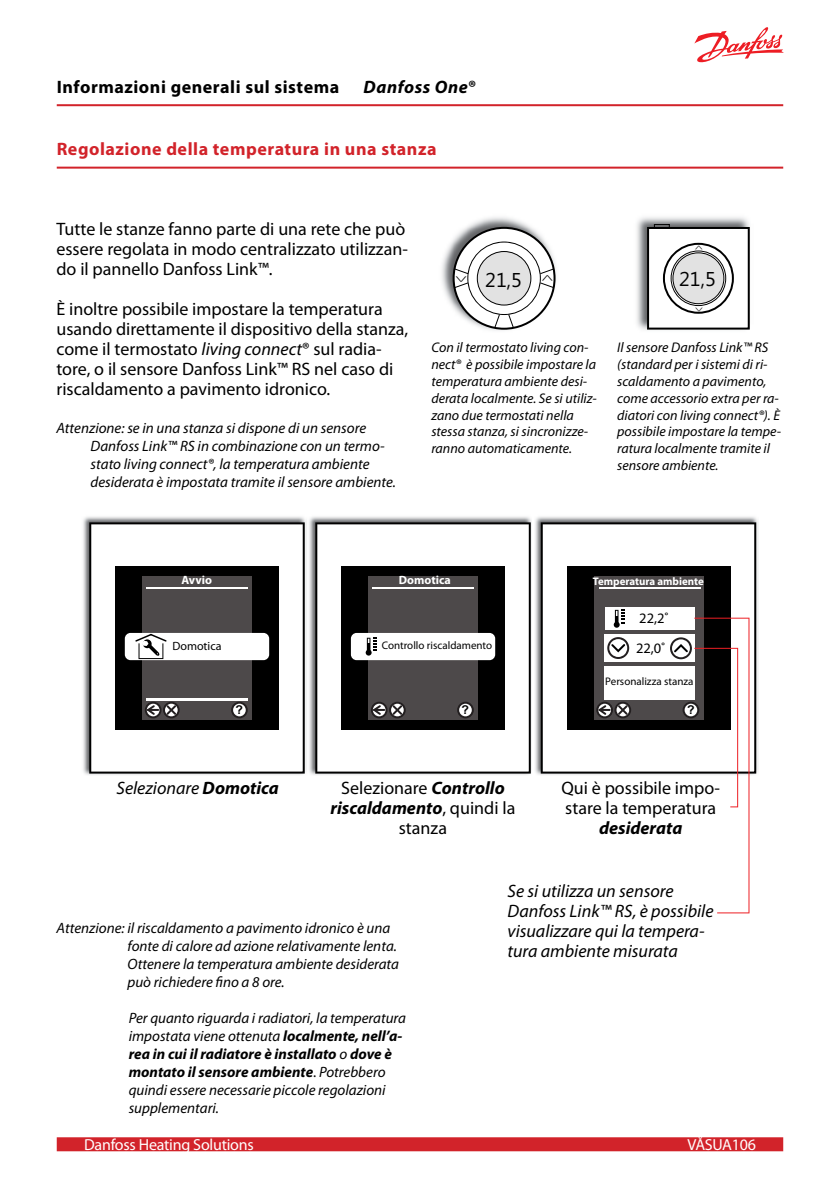
<style>
.page{position:relative;width:840px;height:1191px;background:#fff}
.page>*{position:absolute;margin:0;border:0;box-sizing:border-box;transform-origin:0 0}
.t1{font:20px "Leelawadee";color:#000}
.t2{font:18px/20px "Myriad Pro";color:#000}
.t3{font:italic 18px/20px "Myriad Pro";color:#000}
.t4{font:700 18px "Myriad Pro";letter-spacing:.03em;color:#d2232a}
.t5{font:700 18px "Myriad Pro";letter-spacing:.03em;color:#000}
.t6{font:italic 700 18px "Myriad Pro";letter-spacing:.03em;color:#000}
.t7{font:italic 700 18px "Myriad Pro";letter-spacing:.005em;color:#000}
.t8{font:16px "Myriad Pro";letter-spacing:-.015em;color:#fff}
.t9{font:italic 15px/18px "Myriad Pro";color:#000}
.t10{font:14.4px/29.2px "Myriad Pro";color:#000}
.t11{font:italic 14px/16.8px "Myriad Pro";color:#000}
.t12{font:700 12.2px "Arial";color:#010101}
.t13{font:700 12px "Myriad Pro";color:#fff}
.t14{font:12px "Myriad Pro";color:#000}
.t15{font:300 12px "Myriad Pro";color:#000;scale:1.95 1}
.t16{font:11px "Myriad Pro";color:#000}
.t17{font:700 11px "Myriad Pro";color:#fff}
.t18{font:300 8.2px "Myriad Pro";color:#000;scale:1.95 1}
.s1{font-style:normal}
.s2{font-style:italic}
.s3{font-weight:700}
.s4{font-weight:700;font-style:italic}
</style>
<div class="page">
<hr style="left:57px;top:104px;width:725px;height:2px;background:#d2232a">
<svg style="left:694px;top:27px;width:88px;height:36px"></svg>
<div style="left:57px;top:1137px;width:725px;height:14px;background:#d2232a"></div>
<hr style="left:57px;top:167px;width:725px;height:2px;background:#d2232a">
<img style="left:637px;top:217px;width:113px;height:113px">
<svg style="left:646px;top:224px;width:103px;height:105px"></svg>
<img style="left:442px;top:217px;width:114px;height:88px">
<svg style="left:452px;top:227px;width:103px;height:103px"></svg>
<img style="left:83px;top:516px;width:675px;height:260px">
<svg style="left:315px;top:522px;width:215px;height:251px"></svg>
<div style="left:341px;top:566px;width:163px;height:163px;background:#000"></div>
<div style="left:368px;top:576px;width:109px;height:143px;background:#4d494a"></div>
<hr style="left:372px;top:587px;width:101px;height:1px;background:#fff">
<svg style="left:371px;top:701px;width:34px;height:17px"></svg>
<svg style="left:457px;top:701px;width:16px;height:17px"></svg>
<div style="left:351px;top:633px;width:144px;height:27px;background:#fff;border-radius:6px"></div>
<svg style="left:89px;top:522px;width:215px;height:251px"></svg>
<div style="left:115px;top:566px;width:163px;height:163px;background:#000"></div>
<div style="left:142px;top:576px;width:110px;height:143px;background:#4d494a"></div>
<hr style="left:147px;top:587px;width:101px;height:1px;background:#fff">
<svg style="left:145px;top:698px;width:34px;height:20px"></svg>
<svg style="left:231px;top:701px;width:16px;height:17px"></svg>
<hr style="left:147px;top:698px;width:101px;height:2px;background:#fff">
<div style="left:125px;top:633px;width:144px;height:27px;background:#fff;border-radius:6px"></div>
<svg style="left:365px;top:637px;width:12px;height:18px"></svg>
<img style="left:532px;top:516px;width:1px;height:260px">
<svg style="left:540px;top:522px;width:215px;height:251px"></svg>
<div style="left:566px;top:566px;width:163px;height:163px;background:#000"></div>
<div style="left:593px;top:576px;width:110px;height:143px;background:#4d494a"></div>
<hr style="left:598px;top:587px;width:101px;height:1px;background:#fff">
<svg style="left:596px;top:699px;width:34px;height:19px"></svg>
<div style="left:604px;top:606px;width:90px;height:23px;background:#fff"></div>
<svg style="left:613px;top:610px;width:11px;height:17px"></svg>
<div style="left:604px;top:634px;width:90px;height:28px;background:#fff"></div>
<svg style="left:607px;top:637px;width:22px;height:22px"></svg>
<div style="left:604px;top:666px;width:90px;height:33px;background:#fff"></div>
<svg style="left:669px;top:617px;width:80px;height:296px"></svg>
<svg style="left:135px;top:634px;width:31px;height:25px"></svg>
<p class="t5" style="left:57px;top:75px;width:284px">Informazioni generali sul sistema</p>
<p class="t6" style="left:363px;top:75px;width:114px">Danfoss One<span class="s1">®</span></p>
<p class="t4" style="left:57px;top:137px;width:381px">Regolazione della temperatura in una stanza</p>
<p class="t2" style="left:56px;top:218px;width:353px">Tutte le stanze fanno parte di una rete che può essere regolata in modo centralizzato utilizzan&shy;do il pannello Danfoss Link™.</p>
<p class="t2" style="left:56px;top:298px;width:353px">È inoltre possibile impostare la temperatura usando direttamente il dispositivo della stanza, come il termostato <span class="s2">living connect</span>® sul radia&shy;tore, o il sensore Danfoss Link™ RS nel caso di riscaldamento a pavimento idronico.</p>
<p class="t9" style="left:90px;top:418px;width:307px;text-indent:-34px">Attenzione: se in una stanza si dispone di un sensore Danfoss Link™ RS in combinazione con un termo&shy;stato living connect®, la temperatura ambiente desiderata è impostata tramite il sensore ambiente.</p>
<p class="t15" style="left:468px;top:284px;width:9px;rotate:-180deg">^</p>
<h1 class="t1" style="left:485px;top:269px;width:38px">21,5</h1>
<p class="t18" style="left:693px;top:244px;width:6px">^</p>
<p class="t15" style="left:540px;top:272px;width:9px">^</p>
<h1 class="t1" style="left:678px;top:267px;width:38px">21,5</h1>
<p class="t18" style="left:703px;top:313px;width:6px;rotate:-180deg">^</p>
<p class="t11" style="left:431px;top:339px;width:167px">Con il termostato living con&shy;nect® è possibile impostare la temperatura ambiente desi&shy;derata localmente. Se si utiliz&shy;zano due termostati nella stessa stanza, si sincronizze&shy;ranno automaticamente.</p>
<p class="t11" style="left:617px;top:339px;width:165px">Il sensore Danfoss Link™ RS (standard per i sistemi di ri&shy;scaldamento a pavimento, come accessorio extra per ra&shy;diatori con living connect®). È possibile impostare la tempe&shy;ratura localmente tramite il sensore ambiente.</p>
<p class="t13" style="left:181px;top:572px;width:32px">Avvio</p>
<p class="t14" style="left:172px;top:638px;width:51px">Domotica</p>
<p class="t13" style="left:398px;top:572px;width:54px">Domotica</p>
<p class="t16" style="left:381px;top:638px;width:112px">Controllo riscaldamento</p>
<p class="t17" style="left:592px;top:574px;width:112px">Temperatura ambiente</p>
<p class="t10" style="left:635px;top:603px;width:34px">22,2˚<br>22,0˚</p>
<p class="t16" style="left:605px;top:674px;width:90px">Personalizza stanza</p>
<p class="t12" style="left:235px;top:702px;width:9px">?</p>
<p class="t12" style="left:461px;top:702px;width:9px">?</p>
<p class="t12" style="left:686px;top:702px;width:9px">?</p>
<p class="t3" style="left:116px;top:777px;width:164px">Selezionare <span class="s3">Domotica</span></p>
<p class="t2" style="left:330px;top:777px;width:186px;text-align:center">Selezionare <span class="s4">Controllo riscaldamento</span>, quindi la stanza</p>
<p class="t2" style="left:561px;top:777px;width:160px">Qui è possibile impo&shy;stare la temperatura</p>
<p class="t7" style="left:598px;top:815px;width:85px">desiderata</p>
<p class="t9" style="left:127px;top:919px;width:273px;text-indent:-71px">Attenzione: il riscaldamento a pavimento idronico è una fonte di calore ad azione relativamente lenta.<br>Ottenere la temperatura ambiente desiderata può richiedere fino a 8 ore.</p>
<p class="t9" style="left:129px;top:1009px;width:279px">Per quanto riguarda i radiatori, la temperatura impostata viene ottenuta <span class="s3">localmente, nell’a&shy;rea in cui il radiatore è installato</span> o <span class="s3">dove è montato il sensore ambiente</span><span class="s1">.</span> Potrebbero quindi essere necessarie piccole regolazioni supplementari.</p>
<p class="t3" style="left:507px;top:880px;width:207px">Se si utilizza un sensore<br>Danfoss Link™ RS, è possibile visualizzare qui la tempera&shy;tura ambiente misurata</p>
<p class="t8" style="left:84px;top:1135px;width:171px">Danfoss Heating Solutions</p>
<p class="t8" style="left:687px;top:1135px;width:70px">VÅSUA106</p>
</div>
